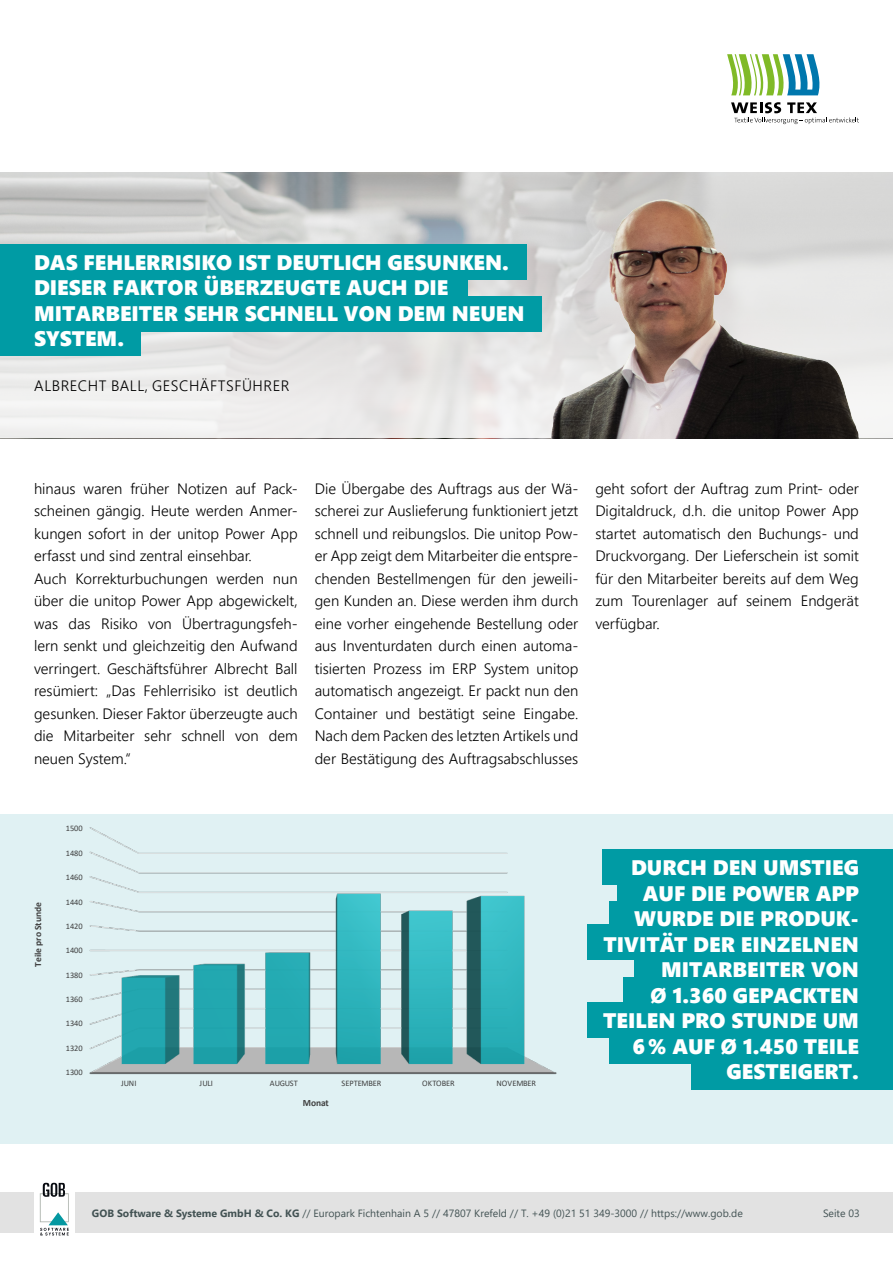
<style>
.page{position:relative;width:893px;height:1263px;background:#fff}
.page>*{position:absolute;margin:0;border:0;box-sizing:border-box;transform-origin:0 0}
.t1{font:21px/25.5px "Segoe UI Black";color:#fff}
.t2{font:300 15px/22.5px "Segoe UI";color:#000;text-align:justify}
.t3{font:300 15px "Segoe UI";letter-spacing:.035em;color:#000}
.t4{font:10.5px "Segoe UI";color:#425253}
.t5{font:700 9.6px "Calibri";letter-spacing:-.01em;color:#404040}
.t6{font:700 9.45px "Calibri";letter-spacing:-.01em;color:#404040}
.t7{font:8.4px "Calibri";letter-spacing:.005em;color:#404040}
.t8{font:8.4px "Calibri";letter-spacing:-.02em;color:#404040}
.s1{font-weight:700}
</style>
<div class="page">
<div style="left:0;top:814px;width:893px;height:330px;background:#e0f1f3"></div>
<div style="left:0;top:1192px;width:893px;height:40px;background:#e2e2e2"></div>
<div style="left:34px;top:1178px;width:40px;height:64px;background:#fff"></div>
<svg style="left:40px;top:1183px;width:29px;height:52px"></svg>
<svg style="left:0;top:95px;width:893px;height:343px"></svg>
<div style="left:0;top:244px;width:526px;height:35px;background:#009ba4"></div>
<div style="left:0;top:270px;width:468px;height:36px;background:#009ba4"></div>
<div style="left:0;top:296px;width:541px;height:36px;background:#009ba4"></div>
<div style="left:0;top:321px;width:140px;height:35px;background:#009ba4"></div>
<div style="left:602px;top:849px;width:291px;height:35px;background:#009ba4"></div>
<div style="left:588px;top:924px;width:305px;height:36px;background:#009ba4"></div>
<div style="left:588px;top:1002px;width:305px;height:36px;background:#009ba4"></div>
<div style="left:618px;top:875px;width:275px;height:36px;background:#009ba4"></div>
<div style="left:635px;top:951px;width:258px;height:35px;background:#009ba4"></div>
<div style="left:609px;top:1028px;width:284px;height:36px;background:#009ba4"></div>
<div style="left:609px;top:901px;width:284px;height:36px;background:#009ba4"></div>
<div style="left:623px;top:977px;width:270px;height:35px;background:#009ba4"></div>
<div style="left:691px;top:1055px;width:202px;height:35px;background:#009ba4"></div>
<svg style="left:731px;top:102px;width:128px;height:22px"></svg>
<svg style="left:727px;top:54px;width:93px;height:41px"></svg>
<img style="left:513px;top:177px;width:380px;height:261px">
<svg style="left:89px;top:827px;width:468px;height:248px"></svg>
<p class="t1" style="left:34px;top:248px;width:492px">DAS FEHLERRISIKO IST DEUTLICH GESUNKEN.<br>DIESER FAKTOR ÜBERZEUGTE AUCH DIE<br>MITARBEITER SEHR SCHNELL VON DEM NEUEN<br>SYSTEM.</p>
<p class="t3" style="left:34px;top:371px;width:257px">ALBRECHT BALL, GESCHÄFTSFÜHRER</p>
<p class="t2" style="left:34px;top:475px;width:265px">hinaus waren früher Notizen auf Pack&shy;scheinen gängig. Heute werden Anmer&shy;kungen sofort in der unitop Power App erfasst und sind zentral einsehbar.</p>
<p class="t2" style="left:34px;top:565px;width:265px">Auch Korrekturbuchungen werden nun über die unitop Power App abgewickelt, was das Risiko von Übertragungsfeh&shy;lern senkt und gleichzeitig den Aufwand verringert. Geschäftsführer Albrecht Ball resümiert: „Das Fehlerrisiko ist deutlich gesunken. Dieser Faktor überzeugte auch die Mitarbeiter sehr schnell von dem neuen System.“</p>
<p class="t2" style="left:315px;top:475px;width:265px">Die Übergabe des Auftrags aus der Wä&shy;scherei zur Auslieferung funktioniert jetzt schnell und reibungslos. Die unitop Pow&shy;er App zeigt dem Mitarbeiter die entspre&shy;chenden Bestellmengen für den jeweili&shy;gen Kunden an. Diese werden ihm durch eine vorher eingehende Bestellung oder aus Inventurdaten durch einen automa&shy;tisierten Prozess im ERP System unitop automatisch angezeigt. Er packt nun den Container und bestätigt seine Eingabe.<br>Nach dem Packen des letzten Artikels und der Bestätigung des Auftragsabschlusses</p>
<p class="t2" style="left:595px;top:475px;width:265px">geht sofort der Auftrag zum Print- oder Digitaldruck, d.h. die unitop Power App startet automatisch den Buchungs- und Druckvorgang. Der Lieferschein ist somit für den Mitarbeiter bereits auf dem Weg zum Tourenlager auf seinem Endgerät verfügbar.</p>
<p class="t7" style="left:66px;top:823px;width:19px">1500</p>
<p class="t7" style="left:66px;top:847px;width:19px">1480</p>
<p class="t6" style="left:31px;top:967px;width:66px;rotate:-90deg">Teile pro Stunde</p>
<p class="t7" style="left:66px;top:871px;width:19px">1460</p>
<p class="t7" style="left:66px;top:896px;width:19px">1440</p>
<p class="t7" style="left:66px;top:920px;width:19px">1420</p>
<p class="t7" style="left:66px;top:944px;width:19px">1400</p>
<p class="t7" style="left:66px;top:969px;width:19px">1380</p>
<p class="t7" style="left:66px;top:993px;width:19px">1360</p>
<p class="t7" style="left:66px;top:1018px;width:19px">1340</p>
<p class="t7" style="left:66px;top:1042px;width:19px">1320</p>
<p class="t7" style="left:66px;top:1066px;width:19px">1300</p>
<p class="t7" style="left:121px;top:1077px;width:17px">JUNI</p>
<p class="t7" style="left:200px;top:1077px;width:15px">JULI</p>
<p class="t7" style="left:270px;top:1077px;width:30px">AUGUST</p>
<p class="t8" style="left:342px;top:1077px;width:41px">SEPTEMBER</p>
<p class="t7" style="left:422px;top:1077px;width:34px">OKTOBER</p>
<p class="t7" style="left:496px;top:1077px;width:41px">NOVEMBER</p>
<p class="t5" style="left:303px;top:1096px;width:28px">Monat</p>
<p class="t1" style="left:603px;top:854px;width:257px;text-align:right">DURCH DEN UMSTIEG<br>AUF DIE POWER APP<br>WURDE DIE PRODUK-<br>TIVITÄT DER EINZELNEN<br>MITARBEITER VON<br>Ø 1.360 GEPACKTEN<br>TEILEN PRO STUNDE UM<br>6% AUF Ø 1.450 TEILE<br>GESTEIGERT.</p>
<p class="t4" style="left:92px;top:1203px;width:652px"><span class="s1">GOB Software &amp; Systeme GmbH &amp; Co. KG</span> // Europark Fichtenhain A 5 // 47807 Krefeld // T. +49 (0)21 51 349-3000 // https://www.gob.de</p>
<p class="t4" style="left:823px;top:1203px;width:38px">Seite 03</p>
</div>
